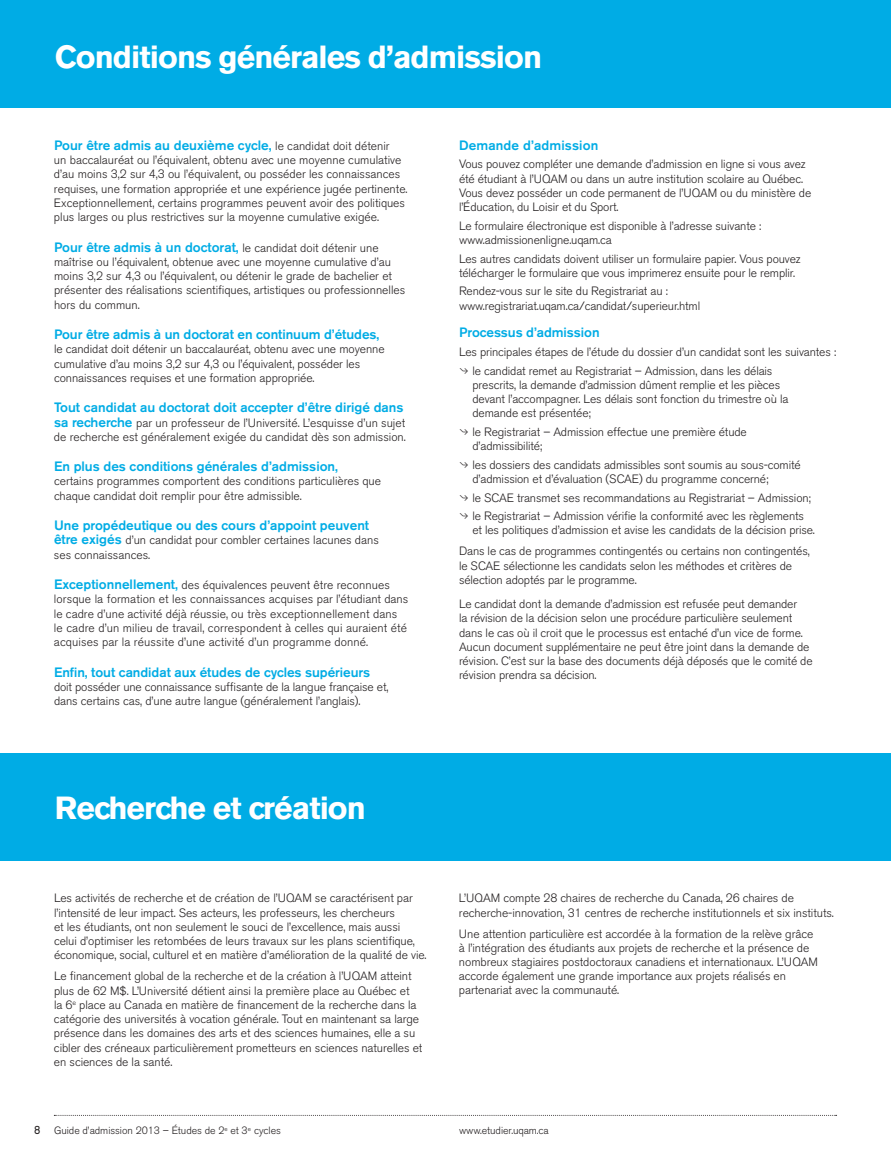
<style>
.page{position:relative;width:891px;height:1161px;background:#fff}
.page>*{position:absolute;margin:0;border:0;box-sizing:border-box;transform-origin:0 0}
.t1{font:700 31.8px "Akzidenz Grotesk BE";letter-spacing:-.03em;color:#fff}
.t2{font:500 13.5px "Akzidenz Grotesk BE";color:#00ace5}
.t3{font:300 12px/14.2px "Akzidenz Grotesk BE";letter-spacing:-.005em;color:#231f20}
.t4{font:300 10.5px "Akzidenz Grotesk BE";letter-spacing:-.005em;color:#231f20}
.s1{font-weight:300;font-size:12px;color:#231f20}
.s2{font-weight:500;font-size:13.5px;color:#00ace5}
.s3{font-family:"Foundry Gridnik";font-weight:400}
.s4{font-weight:400;font-size:12px}
</style>
<div class="page">
<svg style="left:54px;top:1115px;width:783px;height:1px"></svg>
<div style="left:0;top:0;width:891px;height:108px;background:#00ace5"></div>
<div style="left:0;top:753px;width:891px;height:108px;background:#00ace5"></div>
<h1 class="t1" style="left:55px;top:39px;width:489px">Conditions générales d’admission</h1>
<p class="t2" style="left:54px;top:137px;width:337px">Pour être admis au deuxième cycle, <span class="s1">le candidat doit détenir</span></p>
<p class="t3" style="left:54px;top:153px;width:355px">un baccalauréat ou l’équivalent, obtenu avec une moyenne cumulative d’au moins 3,2 sur 4,3 ou l’équivalent, ou posséder les connaissances requises, une formation appropriée et une expérience jugée pertinente.<br>Exceptionnellement, certains programmes peuvent avoir des politiques plus larges ou plus restrictives sur la moyenne cumulative exigée.</p>
<p class="t2" style="left:54px;top:239px;width:326px">Pour être admis à un doctorat, <span class="s1">le candidat doit détenir une</span></p>
<p class="t3" style="left:54px;top:255px;width:353px">maîtrise ou l’équivalent, obtenue avec une moyenne cumulative d’au moins 3,2 sur 4,3 ou l’équivalent, ou détenir le grade de bachelier et présenter des réalisations scientifiques, artistiques ou professionnelles hors du commun.</p>
<p class="t2" style="left:54px;top:326px;width:327px">Pour être admis à un doctorat en continuum d’études,</p>
<p class="t3" style="left:54px;top:342px;width:332px">le candidat doit détenir un baccalauréat, obtenu avec une moyenne cumulative d’au moins 3,2 sur 4,3 ou l’équivalent, posséder les connaissances requises et une formation appropriée.</p>
<p class="t2" style="left:54px;top:399px;width:351px">Tout candidat au doctorat doit accepter d’être dirigé dans</p>
<p class="t3" style="left:54px;top:415px;width:353px"><span class="s2">sa recherche</span> par un professeur de l’Université. L’esquisse d’un sujet de recherche est généralement exigée du candidat dès son admission.</p>
<p class="t2" style="left:54px;top:458px;width:285px">En plus des conditions générales d’admission,</p>
<p class="t3" style="left:54px;top:474px;width:329px">certains programmes comportent des conditions particulières que chaque candidat doit remplir pour être admissible.</p>
<p class="t2" style="left:54px;top:517px;width:317px">Une propédeutique ou des cours d’appoint peuvent</p>
<p class="t3" style="left:54px;top:533px;width:326px"><span class="s2">être exigés</span> d’un candidat pour combler certaines lacunes dans ses connaissances.</p>
<p class="t3" style="left:54px;top:578px;width:356px"><span class="s2">Exceptionnellement,</span> des équivalences peuvent être reconnues lorsque la formation et les connaissances acquises par l’étudiant dans le cadre d’une activité déjà réussie, ou très exceptionnellement dans le cadre d’un milieu de travail, correspondent à celles qui auraient été acquises par la réussite d’une activité d’un programme donné.</p>
<p class="t2" style="left:54px;top:664px;width:318px">Enfin, tout candidat aux études de cycles supérieurs</p>
<p class="t3" style="left:54px;top:680px;width:336px">doit posséder une connaissance suffisante de la langue française et, dans certains cas, d’une autre langue (généralement l’anglais).</p>
<p class="t2" style="left:459px;top:137px;width:141px">Demande d’admission</p>
<p class="t3" style="left:459px;top:157px;width:354px">Vous pouvez compléter une demande d’admission en ligne si vous avez été étudiant à l’UQAM ou dans un autre institution scolaire au Québec.<br>Vous devez posséder un code permanent de l’UQAM ou du ministère de l’Éducation, du Loisir et du Sport.</p>
<p class="t3" style="left:459px;top:219px;width:304px">Le formulaire électronique est disponible à l’adresse suivante : www.admissionenligne.uqam.ca</p>
<p class="t3" style="left:459px;top:252px;width:343px">Les autres candidats doivent utiliser un formulaire papier. Vous pouvez télécharger le formulaire que vous imprimerez ensuite pour le remplir.</p>
<p class="t3" style="left:459px;top:284px;width:243px">Rendez-vous sur le site du Registrariat au : www.registrariat.uqam.ca/candidat/superieur.html</p>
<p class="t2" style="left:459px;top:324px;width:142px">Processus d’admission</p>
<p class="t3" style="left:459px;top:343px;width:379px;line-height:18.6px">Les principales étapes de l’étude du dossier d’un candidat sont les suivantes : <span class="s3">◊</span> le candidat remet au Registrariat – Admission, dans les délais</p>
<p class="t3" style="left:472px;top:378px;width:317px">prescrits, la demande d’admission dûment remplie et les pièces devant l’accompagner. Les délais sont fonction du trimestre où la demande est présentée;</p>
<p class="t3" style="left:472px;top:425px;width:276px;text-indent:-14px"><span class="s3">◊</span> le Registrariat – Admission effectue une première étude d’admissibilité;</p>
<p class="t3" style="left:472px;top:458px;width:330px;text-indent:-14px"><span class="s3">◊</span> les dossiers des candidats admissibles sont soumis au sous-comité d’admission et d’évaluation (SCAE) du programme concerné;</p>
<p class="t3" style="left:459px;top:488px;width:354px;line-height:18.6px"><span class="s3">◊</span> le SCAE transmet ses recommandations au Registrariat – Admission; <span class="s3">◊</span> le Registrariat – Admission vérifie la conformité avec les règlements</p>
<p class="t3" style="left:459px;top:520px;width:358px;line-height:21px;text-indent:14px">et les politiques d’admission et avise les candidats de la décision prise.<br>Dans le cas de programmes contingentés ou certains non contingentés,</p>
<p class="t3" style="left:459px;top:559px;width:335px">le SCAE sélectionne les candidats selon les méthodes et critères de sélection adoptés par le programme.</p>
<p class="t3" style="left:459px;top:597px;width:355px">Le candidat dont la demande d’admission est refusée peut demander<br>la révision de la décision selon une procédure particulière seulement dans le cas où il croit que le processus est entaché d’un vice de forme.<br>Aucun document supplémentaire ne peut être joint dans la demande de révision. C’est sur la base des documents déjà déposés que le comité de révision prendra sa décision.</p>
<h1 class="t1" style="left:55px;top:789px;width:313px">Recherche et création</h1>
<p class="t3" style="left:54px;top:891px;width:374px">Les activités de recherche et de création de l’UQAM se caractérisent par l’intensité de leur impact. Ses acteurs, les professeurs, les chercheurs<br>et les étudiants, ont non seulement le souci de l’excellence, mais aussi<br>celui d’optimiser les retombées de leurs travaux sur les plans scientifique, économique, social, culturel et en matière d’amélioration de la qualité de vie.</p>
<p class="t3" style="left:54px;top:969px;width:370px">Le financement global de la recherche et de la création à l’UQAM atteint plus de 62 M$. L’Université détient ainsi la première place au Québec et<br>la 6<sup>e</sup> place au Canada en matière de financement de la recherche dans la catégorie des universités à vocation générale. Tout en maintenant sa large présence dans les domaines des arts et des sciences humaines, elle a su cibler des créneaux particulièrement prometteurs en sciences naturelles et en sciences de la santé.</p>
<p class="t3" style="left:459px;top:891px;width:376px">L’UQAM compte 28 chaires de recherche du Canada, 26 chaires de recherche-innovation, 31 centres de recherche institutionnels et six instituts.</p>
<p class="t3" style="left:459px;top:926px;width:361px">Une attention particulière est accordée à la formation de la relève grâce à l’intégration des étudiants aux projets de recherche et la présence de nombreux stagiaires postdoctoraux canadiens et internationaux. L’UQAM accorde également une grande importance aux projets réalisés en partenariat avec la communauté.</p>
<p class="t4" style="left:34px;top:1124px;width:248px"><span class="s4">8</span> Guide d’admission 2013 – Études de 2<sup>e</sup> et 3<sup>e</sup> cycles</p>
<p class="t4" style="left:459px;top:1124px;width:91px">www.etudier.uqam.ca</p>
</div>
